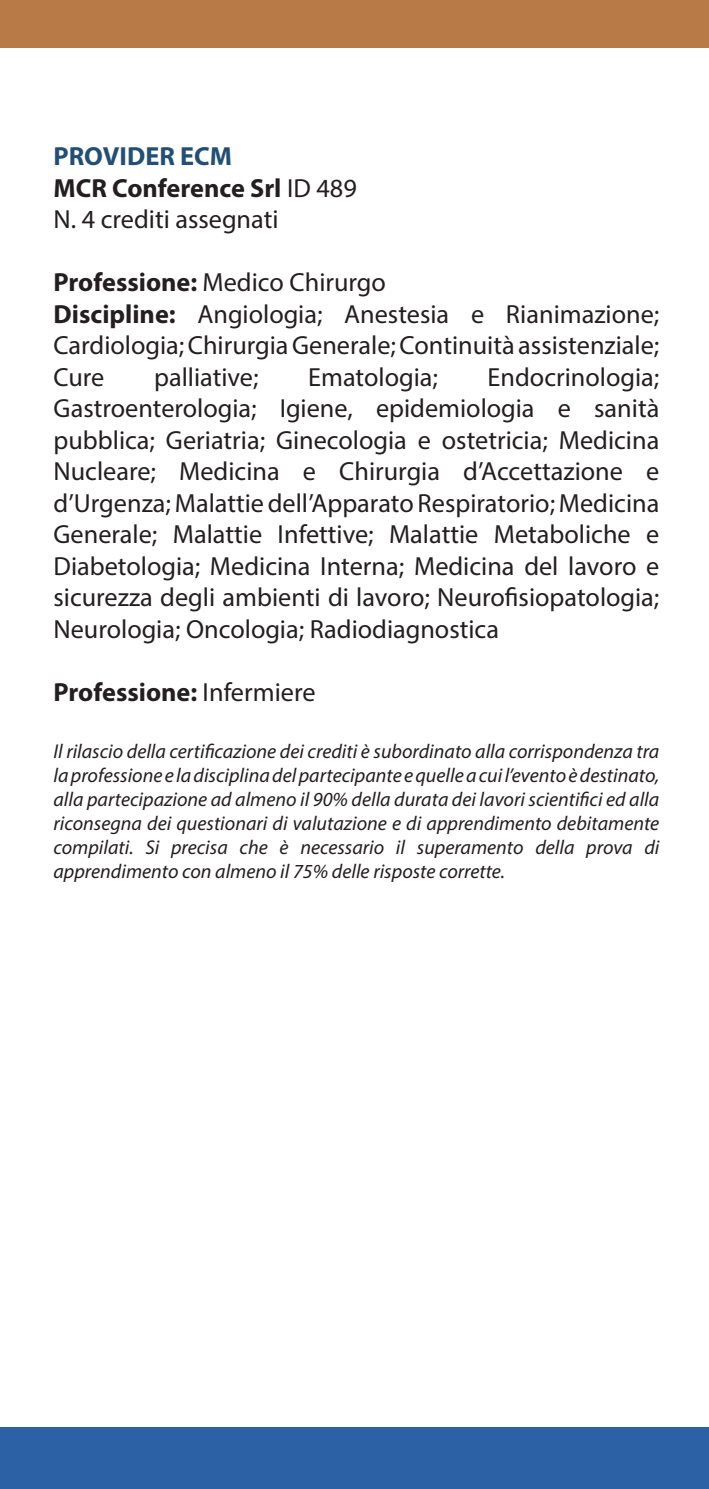
<style>
.page{position:relative;width:709px;height:1489px;background:#fff}
.page>*{position:absolute;margin:0;border:0;box-sizing:border-box;transform-origin:0 0}
.t1{font:26.25px/31.5px "Myriad Pro";color:#231f20;text-align:justify}
.t2{font:700 26.25px "Myriad Pro";color:#231f20}
.t3{font:700 26.25px "Myriad Pro";color:#234f76}
.t4{font:italic 20px/24px "Myriad Pro";color:#231f20;text-align:justify}
.s1{font-weight:400}
.s2{font-weight:700}
</style>
<div class="page">
<div style="left:0;top:0;width:709px;height:47px;background:#b87a47"></div>
<div style="left:0;top:1427px;width:709px;height:61px;background:#2d61a6"></div>
<p class="t3" style="left:53px;top:139px;width:180px">PROVIDER ECM</p>
<p class="t2" style="left:53px;top:171px;width:305px">MCR Conference Srl <span class="s1">ID 489</span></p>
<p class="t1" style="left:53px;top:203px;width:226px">N. 4 crediti assegnati</p>
<p class="t1" style="left:53px;top:266px;width:334px"><span class="s2">Professione:</span> Medico Chirurgo</p>
<p class="t1" style="left:53px;top:298px;width:607px"><span class="s2">Discipline:</span> Angiologia; Anestesia e Rianimazione; Cardiologia; Chirurgia Generale; Continuità assistenziale; Cure</p>
<p class="t1" style="left:53px;top:361px;width:607px;text-indent:434px">Endocrinologia; Gastroenterologia; Igiene, epidemiologia e sanità pubblica; Geriatria; Ginecologia e ostetricia; Medicina Nucleare; Medicina e Chirurgia d’Accettazione e d’Urgenza; Malattie dell’Apparato Respiratorio; Medicina Generale; Malattie Infettive; Malattie Metaboliche e Diabetologia; Medicina Interna; Medicina del lavoro e sicurezza degli ambienti di lavoro; Neurofisiopatologia; Neurologia; Oncologia; Radiodiagnostica</p>
<p class="t2" style="left:53px;top:675px;width:263px">Professione: <span class="s1">Infermiere</span></p>
<p class="t1" style="left:154px;top:361px;width:106px">palliative;</p>
<p class="t1" style="left:308px;top:361px;width:131px">Ematologia;</p>
<p class="t4" style="left:53px;top:738px;width:607px">Il rilascio della certificazione dei crediti è subordinato alla corrispondenza tra la professione e la disciplina del partecipante e quelle a cui l’evento è destinato, alla partecipazione ad almeno il 90% della durata dei lavori scientifici ed alla riconsegna dei questionari di valutazione e di apprendimento debitamente compilati. Si precisa che è necessario il superamento della prova di apprendimento con almeno il 75% delle risposte corrette.</p>
</div>
